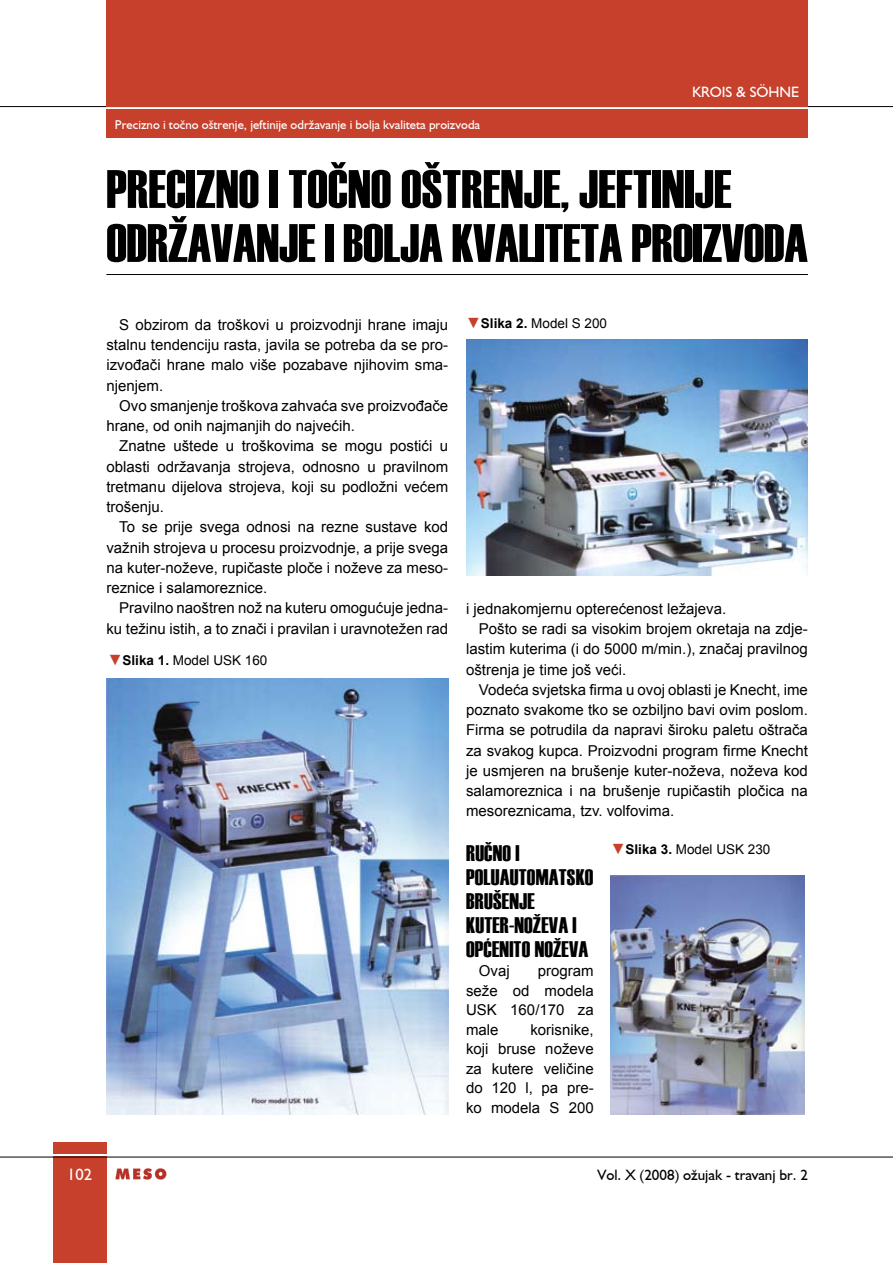
<style>
.page{position:relative;width:893px;height:1263px;background:#fff}
.page>*{position:absolute;margin:0;border:0;box-sizing:border-box;transform-origin:0 0}
.t1{font:54px "Haettenschweiler";color:#000}
.t2{font:22.5px/24px "Haettenschweiler";color:#000}
.t3{font:16.5px "Humanist 521 BT";color:#fff}
.t4{font:15px/20.2px "Arial";color:#000;text-align:justify}
.t5{font:15px "Humanist 521 BT";color:#000}
.t6{font:15px "Humanist 521 BT";color:#fff}
.t7{font:13.5px "Arial";color:#000}
.t8{font:12.75px "Humanist 521 BT";color:#fff}
.s1{font-size:15px;color:#c6402c}
.s2{font-weight:700}
</style>
<div class="page">
<svg style="left:115px;top:1168px;width:51px;height:11px"></svg>
<div style="left:53px;top:1157px;width:53px;height:106px;background:#c6402c"></div>
<hr style="left:0;top:1157px;width:893px;height:1px;background:#000">
<div style="left:53px;top:1143px;width:53px;height:11px;background:#c6402c"></div>
<hr style="left:0;top:106px;width:893px;height:1px;background:#000">
<div style="left:106px;top:0;width:702px;height:107px;background:#c6402c"></div>
<div style="left:106px;top:110px;width:702px;height:28px;background:#c6402c"></div>
<hr style="left:106px;top:274px;width:702px;height:1px;background:#000">
<img style="left:106px;top:679px;width:342px;height:435px">
<img style="left:466px;top:339px;width:342px;height:237px">
<img style="left:611px;top:875px;width:193px;height:239px">
<p class="t8" style="left:115px;top:116px;width:367px">Precizno i točno oštrenje, jeftinije održavanje i bolja kvaliteta proizvoda</p>
<p class="t6" style="left:692px;top:83px;width:109px">KROIS &amp; SÖHNE</p>
<h1 class="t1" style="left:106px;top:152px;width:41px">PRECIZNO</h1>
<h1 class="t1" style="left:269px;top:152px;width:41px">ITOČNO</h1>
<h1 class="t1" style="left:401px;top:152px;width:62px">OŠTRENJE</h1>
<h1 class="t1" style="left:561px;top:152px;width:36px">, JEFTINIJE</h1>
<h1 class="t1" style="left:106px;top:206px;width:22px">ODRŽAVANJE</h1>
<h1 class="t1" style="left:324px;top:206px;width:40px">IBOLJA</h1>
<h1 class="t1" style="left:452px;top:206px;width:20px">KVALITETA</h1>
<h1 class="t1" style="left:631px;top:206px;width:21px">PROIZVODA</h1>
<p class="t7" style="left:466px;top:315px;width:142px"><span class="s1">▼</span><span class="s2">Slika 2.</span> Model S 200</p>
<p class="t4" style="left:106px;top:315px;width:343px;text-indent:13px">S obzirom da troškovi u proizvodnji hrane imaju stalnu tendenciju rasta, javila se potreba da se pro&shy;izvođači hrane malo više pozabave njihovim sma&shy;njenjem.</p>
<p class="t4" style="left:106px;top:396px;width:343px;text-indent:13px">Ovo smanjenje troškova zahvaća sve proizvođače hrane, od onih najmanjih do najvećih.</p>
<p class="t4" style="left:106px;top:436px;width:343px;text-indent:13px">Znatne uštede u troškovima se mogu postići u oblasti održavanja strojeva, odnosno u pravilnom tretmanu dijelova strojeva, koji su podložni većem trošenju.</p>
<p class="t4" style="left:106px;top:517px;width:343px;text-indent:13px">To se prije svega odnosi na rezne sustave kod važnih strojeva u procesu proizvodnje, a prije svega na kuter-noževe, rupičaste ploče i noževe za meso&shy;reznice i salamoreznice.</p>
<p class="t4" style="left:106px;top:598px;width:343px;text-align:right">Pravilno naoštren nož na kuteru omogućuje jedna&shy;ku težinu istih, a to znači i pravilan i uravnotežen rad</p>
<p class="t4" style="left:466px;top:599px;width:262px">i jednakomjernu opterećenost ležajeva.</p>
<p class="t4" style="left:479px;top:619px;width:330px">Pošto se radi sa visokim brojem okretaja na zdje-</p>
<p class="t4" style="left:466px;top:639px;width:343px">lastim kuterima (i do 5000 m/min.), značaj pravilnog</p>
<p class="t4" style="left:466px;top:659px;width:162px">oštrenja je time još veći.</p>
<p class="t4" style="left:479px;top:680px;width:331px">Vodeća svjetska firma u ovoj oblasti je Knecht, ime</p>
<p class="t4" style="left:466px;top:700px;width:343px">poznato svakome tko se ozbiljno bavi ovim poslom.</p>
<p class="t4" style="left:466px;top:720px;width:343px">Firma se potrudila da napravi široku paletu oštrača</p>
<p class="t4" style="left:466px;top:740px;width:343px">za svakog kupca. Proizvodni program firme Knecht</p>
<p class="t4" style="left:466px;top:761px;width:343px">je usmjeren na brušenje kuter-noževa, noževa kod</p>
<p class="t4" style="left:466px;top:781px;width:343px">salamoreznica i na brušenje rupičastih pločica na</p>
<p class="t4" style="left:466px;top:801px;width:210px">mesoreznicama, tzv. volfovima.</p>
<h2 class="t2" style="left:466px;top:841px;width:19px">RUČNO</h2>
<h2 class="t2" style="left:515px;top:841px;width:5px">I</h2>
<h2 class="t2" style="left:466px;top:865px;width:10px">POLUAUTO</h2>
<h2 class="t2" style="left:536px;top:865px;width:23px">MATSKO</h2>
<h2 class="t2" style="left:466px;top:889px;width:45px">BRUŠENJE<br>KUTER</h2>
<p class="t7" style="left:108px;top:651px;width:161px"><span class="s1">▼</span><span class="s2">Slika 1.</span> Model USK 160</p>
<p class="t7" style="left:611px;top:840px;width:161px"><span class="s1">▼</span><span class="s2">Slika 3.</span> Model USK 230</p>
<h2 class="t2" style="left:509px;top:913px;width:16px">-NOŽEVA</h2>
<h2 class="t2" style="left:573px;top:913px;width:5px">I</h2>
<h2 class="t2" style="left:466px;top:937px;width:9px">OPĆENITO</h2>
<h2 class="t2" style="left:535px;top:937px;width:10px">NOŽEVA</h2>
<p class="t4" style="left:479px;top:961px;width:32px">Ovaj</p>
<p class="t4" style="left:466px;top:961px;width:129px;line-height:19.5px;text-indent:72px">program seže od modela USK 160/170 za male</p>
<p class="t4" style="left:466px;top:1020px;width:129px;line-height:19.5px;text-indent:64px">korisnike, koji bruse noževe za kutere veličine do 120 l, pa pre&shy;ko modela S 200</p>
<p class="t3" style="left:67px;top:1164px;width:26px">102</p>
<p class="t5" style="left:597px;top:1165px;width:212px">Vol. X (2008) ožujak - travanj br. 2</p>
</div>
